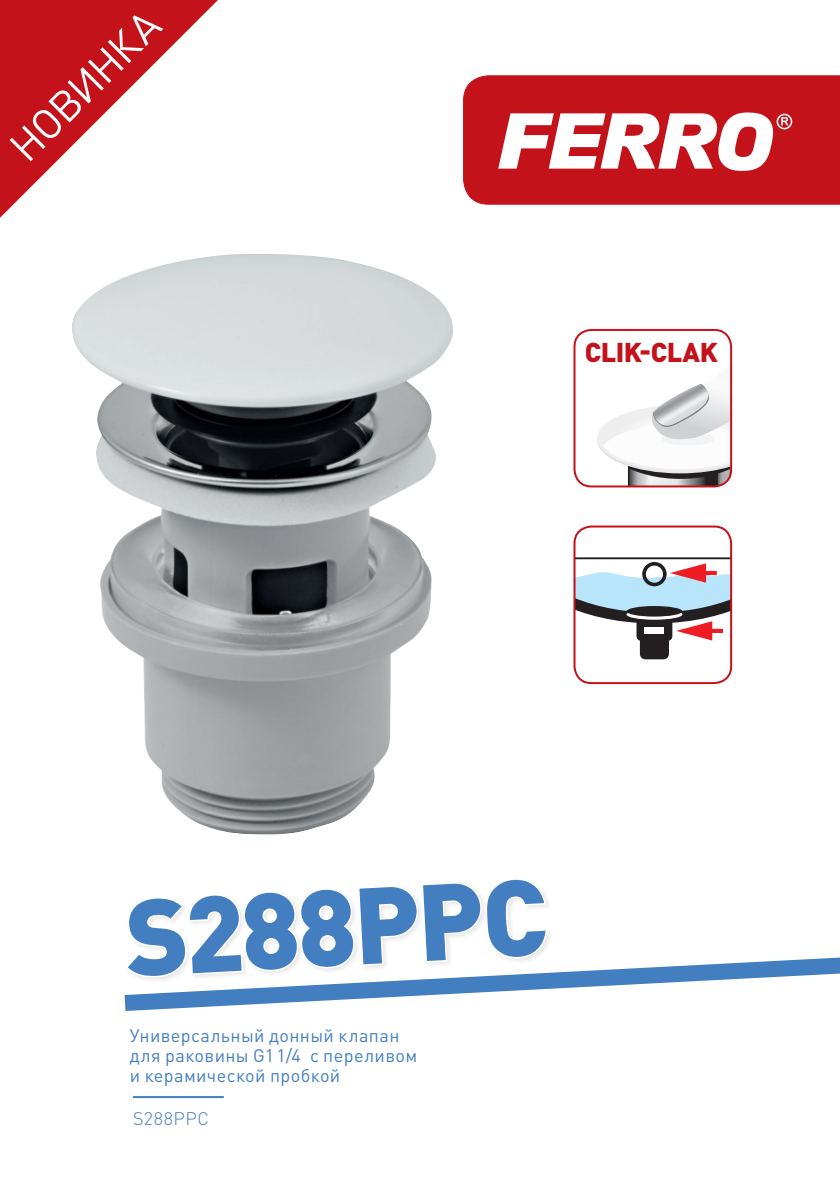
<style>
.page{position:relative;width:840px;height:1191px;background:#fff}
.page>*{position:absolute;margin:0;border:0;box-sizing:border-box;transform-origin:0 0}
.t1{font:900 106.4px "DIN Pro";color:#437ec1}
.t2{font:42px "DIN Pro";color:#fff}
.t3{font:900 26.8px "DIN Pro";letter-spacing:-.015em;color:#c4121a}
.t4{font:18px/20px "DIN Pro";letter-spacing:.02em;color:#437ec1}
.t5{font:300 18px "DIN Pro";letter-spacing:.03em;color:#437ec1}
</style>
<div class="page">
<svg style="left:463px;top:75px;width:376px;height:130px"></svg>
<img style="left:72px;top:254px;width:381px;height:581px">
<svg style="left:131px;top:882px;width:417px;height:62px"></svg>
<svg style="left:124px;top:944px;width:715px;height:67px"></svg>
<hr style="left:133px;top:1096px;width:91px;height:2px;background:#437ec1">
<svg style="left:597px;top:384px;width:133px;height:102px"></svg>
<div style="left:573px;top:329px;width:158px;height:158px;border:2px solid #c4121a;border-radius:17px"></div>
<div style="left:639px;top:615px;width:29px;height:44px;background:#231f20;border-radius:5px"></div>
<div style="left:636px;top:615px;width:36px;height:26px;background:#231f20;border-radius:5px"></div>
<svg style="left:576px;top:557px;width:152px;height:83px"></svg>
<div style="left:573px;top:525px;width:158px;height:159px;border:2px solid #c4121a;border-radius:17px"></div>
<svg style="left:0;top:0;width:218px;height:218px"></svg>
<h2 class="t2" style="left:-3px;top:133px;width:194px;rotate:-45deg">НОВИНКА</h2>
<h3 class="t3" style="left:584px;top:334px;width:134px">CLIK-CLAK</h3>
<h1 class="t1" style="left:122px;top:866px;width:423px;rotate:-3deg">S288PPC</h1>
<p class="t4" style="left:130px;top:1025px;width:289px">Универсальный донный клапан для раковины G11/4 с переливом и керамической пробкой</p>
<p class="t5" style="left:133px;top:1106px;width:77px">S288PPC</p>
</div>
